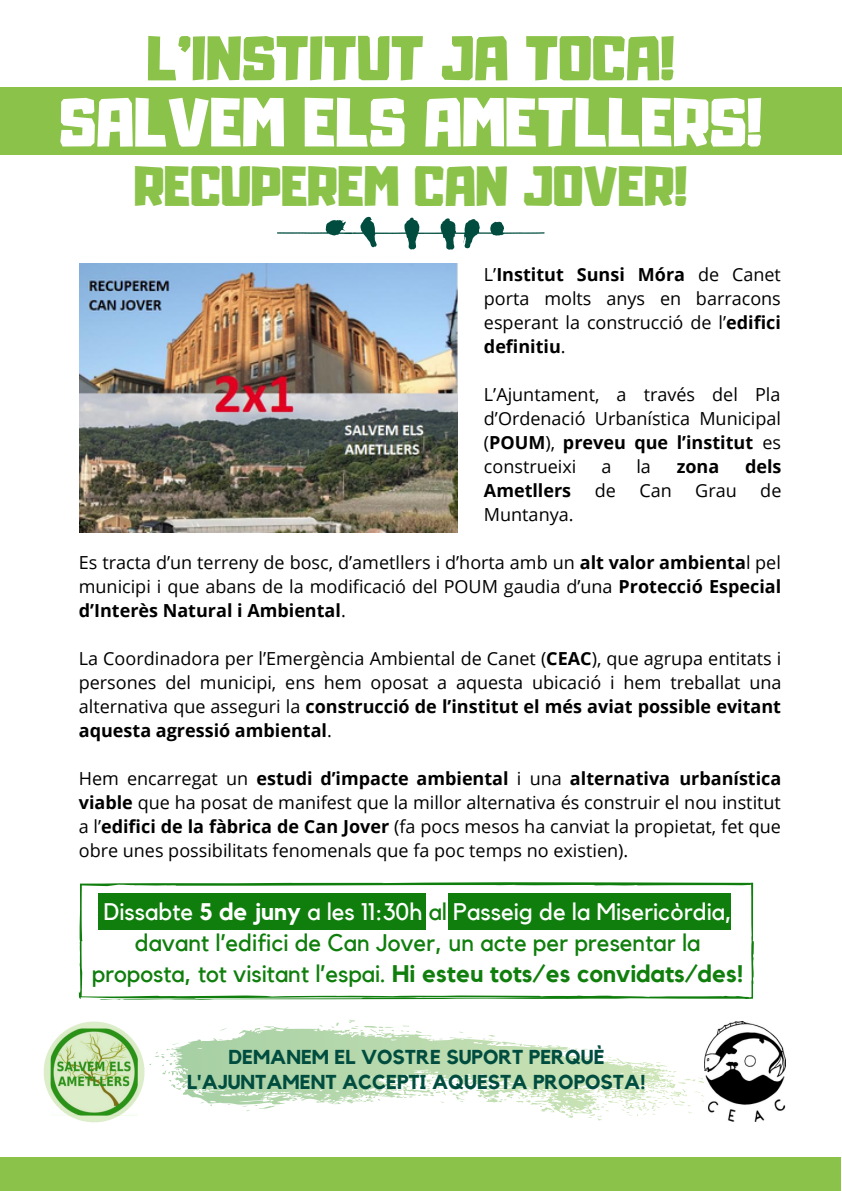
<style>
.page{position:relative;width:842px;height:1191px;background:#fff}
.page>*{position:absolute;margin:0;border:0;box-sizing:border-box;transform-origin:0 0}
.t1{font:61px "Adumu";color:#fff}
.t2{font:55.4px "Adumu";color:#8bc34a}
.t3{font:50px "Adumu";color:#8bc34a}
.t4{font:24px/31px "Kollektif";color:#0f7e0c;text-align:center}
.t5{font:700 20px/24.6px "Kollektif";color:#004d40;text-align:center}
.t6{font:18px/24px "Open Sans";color:#000;text-align:justify}
.t7{font:700 18px "Open Sans";color:#000}
.s1{font-weight:700}
.s2{color:#fff}
.s3{font-weight:700;color:#fff}
</style>
<div class="page">
<div style="left:0;top:88px;width:842px;height:67px;background:#8bc34a"></div>
<div style="left:0;top:1157px;width:840px;height:34px;background:#8bc34a"></div>
<svg style="left:277px;top:217px;width:267px;height:33px"></svg>
<img style="left:79px;top:263px;width:379px;height:269px">
<svg style="left:79px;top:882px;width:675px;height:118px"></svg>
<svg style="left:149px;top:1019px;width:555px;height:102px"></svg>
<svg style="left:43px;top:1021px;width:102px;height:102px"></svg>
<img style="left:704px;top:1021px;width:82px;height:101px">
<p class="t2" style="left:147px;top:36px;width:529px">L'INSTITUT JA TOCA!</p>
<p class="t1" style="left:59px;top:98px;width:704px">SALVEM ELS AMETLLERS!</p>
<p class="t3" style="left:134px;top:166px;width:554px">RECUPEREM CAN JOVER!</p>
<p class="t6" style="left:484px;top:262px;width:298px">L’<span class="s1">Institut Sunsi Móra</span> de Canet porta molts anys en barracons esperant la construcció de l’<span class="s1">edifici definitiu</span>.</p>
<p class="t6" style="left:484px;top:382px;width:299px">L’Ajuntament, a través del Pla d’Ordenació Urbanística Municipal (<span class="s1">POUM</span>), <span class="s1">preveu que l’institut</span> es construeixi</p>
<p class="t6" style="left:601px;top:454px;width:12px">a</p>
<p class="t6" style="left:636px;top:454px;width:16px">la</p>
<p class="t7" style="left:676px;top:454px;width:44px">zona</p>
<p class="t7" style="left:745px;top:454px;width:38px">dels</p>
<p class="t7" style="left:484px;top:478px;width:89px">Ametllers</p>
<p class="t6" style="left:594px;top:478px;width:23px">de</p>
<p class="t6" style="left:639px;top:478px;width:34px">Can</p>
<p class="t6" style="left:695px;top:478px;width:43px">Grau</p>
<p class="t6" style="left:760px;top:478px;width:23px">de</p>
<p class="t6" style="left:484px;top:502px;width:91px">Muntanya.</p>
<p class="t6" style="left:79px;top:550px;width:704px">Es tracta d’un terreny de bosc, d’ametllers i d’horta amb un <span class="s1">alt valor ambienta</span>l pel municipi i que abans de la modificació del POUM gaudia d’una <span class="s1">Protecció Especial d’Interès Natural i Ambiental</span>.</p>
<p class="t6" style="left:79px;top:646px;width:704px">La Coordinadora per l’Emergència Ambiental de Canet (<span class="s1">CEAC</span>), que agrupa entitats i persones del municipi, ens hem oposat a aquesta ubicació i hem treballat una alternativa que asseguri la <span class="s1">construcció de l’institut el més aviat possible evitant aquesta agressió ambiental</span>.</p>
<p class="t6" style="left:79px;top:766px;width:704px">Hem encarregat un <span class="s1">estudi d’impacte ambiental</span> i una <span class="s1">alternativa urbanística viable</span> que ha posat de manifest que la millor alternativa és construir el nou institut a l’<span class="s1">edifici de la fàbrica de Can Jover</span> (fa pocs mesos ha canviat la propietat, fet que obre unes possibilitats fenomenals que fa poc temps no existien).</p>
<p class="t4" style="left:92px;top:897px;width:653px"><span class="s2">Dissabte</span> <span class="s3">5 de juny</span> <span class="s2">a les 11:30h</span> al <span class="s2">Passeig de la Misericòrdia, </span>davant l’edifici de Can Jover, un acte per presentar la proposta, tot visitant l’espai. <span class="s1">Hi esteu tots/es convidats/des!</span></p>
<p class="t5" style="left:187px;top:1046px;width:460px">DEMANEM EL VOSTRE SUPORT PERQUÈ<br>L'AJUNTAMENT ACCEPTI AQUESTA PROPOSTA!</p>
</div>
